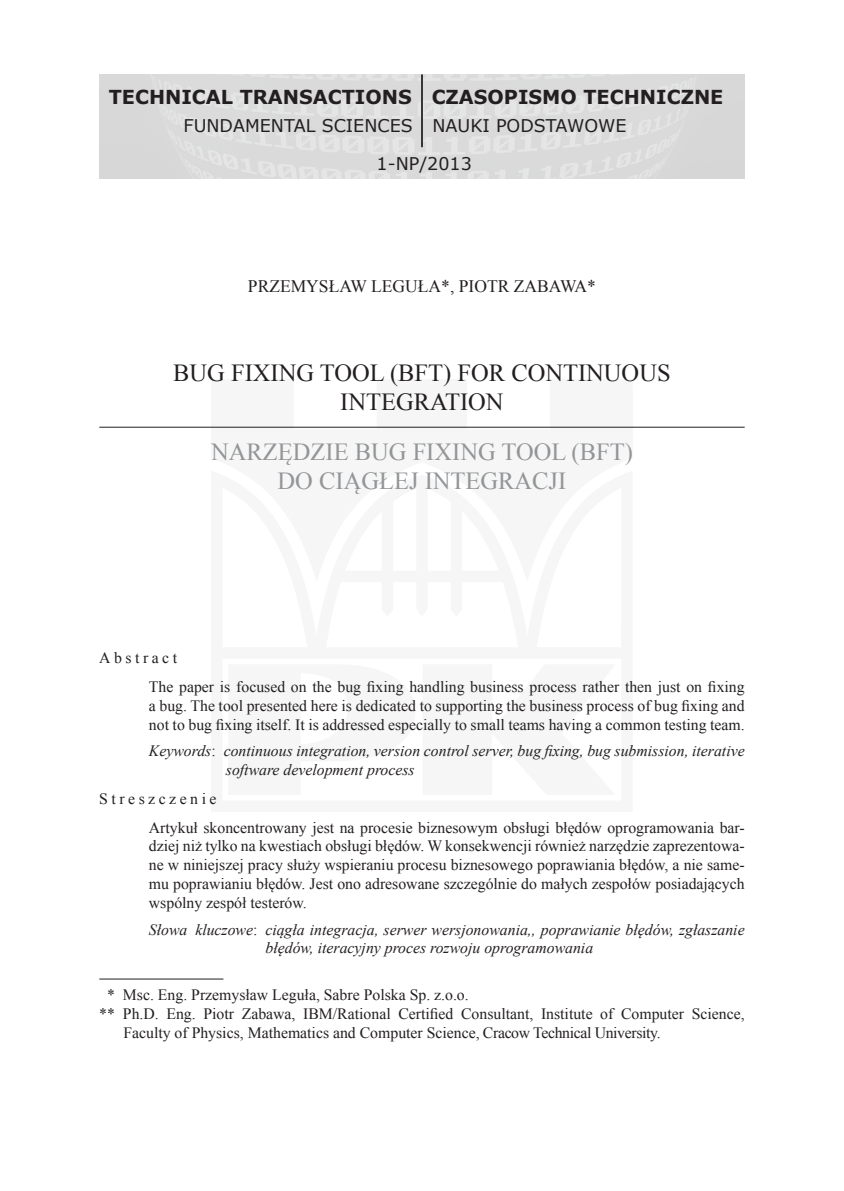
<style>
.page{position:relative;width:844px;height:1191px;background:#fff}
.page>*{position:absolute;margin:0;border:0;box-sizing:border-box;transform-origin:0 0}
.Tytuł_polski{font:24.5px/29.4px "Times New Roman";color:#939598;text-align:center}
.Tytuł_angielski{font:24.5px/29.4px "Times New Roman";color:#231f20;text-align:center}
.t1{font:700 19.25px "Verdana";color:#231f20}
.t2{font:17.5px/37.3px "Verdana";color:#231f20}
.Nazwisko_autora{font:17.5px "Times New Roman";color:#231f20}
.Test_streszczenia_po{font:15.75px/18.9px "Times New Roman";color:#231f20;text-align:justify}
.Test_-_abstract{font:15.75px/18.9px "Times New Roman";color:#231f20;text-align:justify}
.Przypis_4{font:15.75px/18.9px "Times New Roman";color:#231f20}
.Słowa_kluczowe{font:italic 15.75px/18.9px "Times New Roman";color:#231f20}
.Keywords{font:italic 15.75px/18.9px "Times New Roman";color:#231f20}
.streszczenie{font:15.75px "Times New Roman";letter-spacing:.22em;color:#231f20}
.Abstract{font:15.75px "Times New Roman";letter-spacing:.22em;color:#231f20}
.s1{font-style:normal}
</style>
<div class="page">
<hr style="left:99px;top:978px;width:124px;height:1px;background:#231f20">
<hr style="left:99px;top:427px;width:645px;height:1px;background:#231f20">
<img style="left:99px;top:74px;width:645px;height:105px">
<hr style="left:421px;top:74px;width:2px;height:73px;background:#231f20">
<p class="t1" style="left:109px;top:83px;width:304px">TECHNICAL TRANSACTIONS</p>
<p class="t2" style="left:376px;top:107px;width:97px;text-indent:-193px">FUNDAMENTAL SCIENCES<br>1-NP/2013</p>
<p class="t1" style="left:431px;top:83px;width:293px">CZASOPISMO TECHNICZNE</p>
<p class="t2" style="left:432px;top:107px;width:195px">NAUKI PODSTAWOWE</p>
<p class="Nazwisko_autora" style="left:248px;top:274px;width:349px">PRZEMYSŁAW LEGUŁA*, PIOTR ZABAWA*</p>
<p class="Tytuł_angielski" style="left:173px;top:358px;width:499px">BUG FIXING TOOL (BFT) FOR CONTINUOUS<br>INTEGRATION</p>
<p class="Tytuł_polski" style="left:211px;top:436px;width:423px">NARZĘDZIE BUG FIXING TOOL (BFT)<br>DO CIĄGŁEJ INTEGRACJI</p>
<p class="Abstract" style="left:99px;top:647px;width:79px">Abstract</p>
<p class="Test_-_abstract" style="left:149px;top:677px;width:597px">The paper is focused on the bug fixing handling business process rather then just on fixing a bug. The tool presented here is dedicated to supporting the business process of bug fixing and not to bug fixing itself. It is addressed especially to small teams having a common testing team.</p>
<p class="Keywords" style="left:226px;top:741px;width:520px;text-indent:-77px">Keywords<span class="s1">:</span> continuous integration, version control server, bug fixing, bug submission, iterative software development process</p>
<p class="streszczenie" style="left:99px;top:788px;width:119px">Streszczenie</p>
<p class="Test_streszczenia_po" style="left:149px;top:817px;width:597px">Artykuł skoncentrowany jest na procesie biznesowym obsługi błędów oprogramowania bar&shy;dziej niż tylko na kwestiach obsługi błędów. W konsekwencji również narzędzie zaprezentowa&shy;ne w niniejszej pracy służy wspieraniu procesu biznesowego poprawiania błędów, a nie same&shy;mu poprawianiu błędów. Jest ono adresowane szczególnie do małych zespołów posiadających wspólny zespół testerów.</p>
<p class="Słowa_kluczowe" style="left:265px;top:919px;width:480px;text-indent:-117px">Słowa kluczowe<span class="s1">:</span> ciągła integracja, serwer wersjonowania,, poprawianie błędów, zgłaszanie błędów, iteracyjny proces rozwoju oprogramowania</p>
<p class="Przypis_4" style="left:107px;top:985px;width:363px">* Msc. Eng. Przemysław Leguła, Sabre Polska Sp. z.o.o.</p>
<p class="Przypis_4" style="left:123px;top:1004px;width:622px;text-indent:-24px">** Ph.D. Eng. Piotr Zabawa, IBM/Rational Certified Consultant, Institute of Computer Science,<br>Faculty of Physics, Mathematics and Computer Science, Cracow Technical University.</p>
</div>
